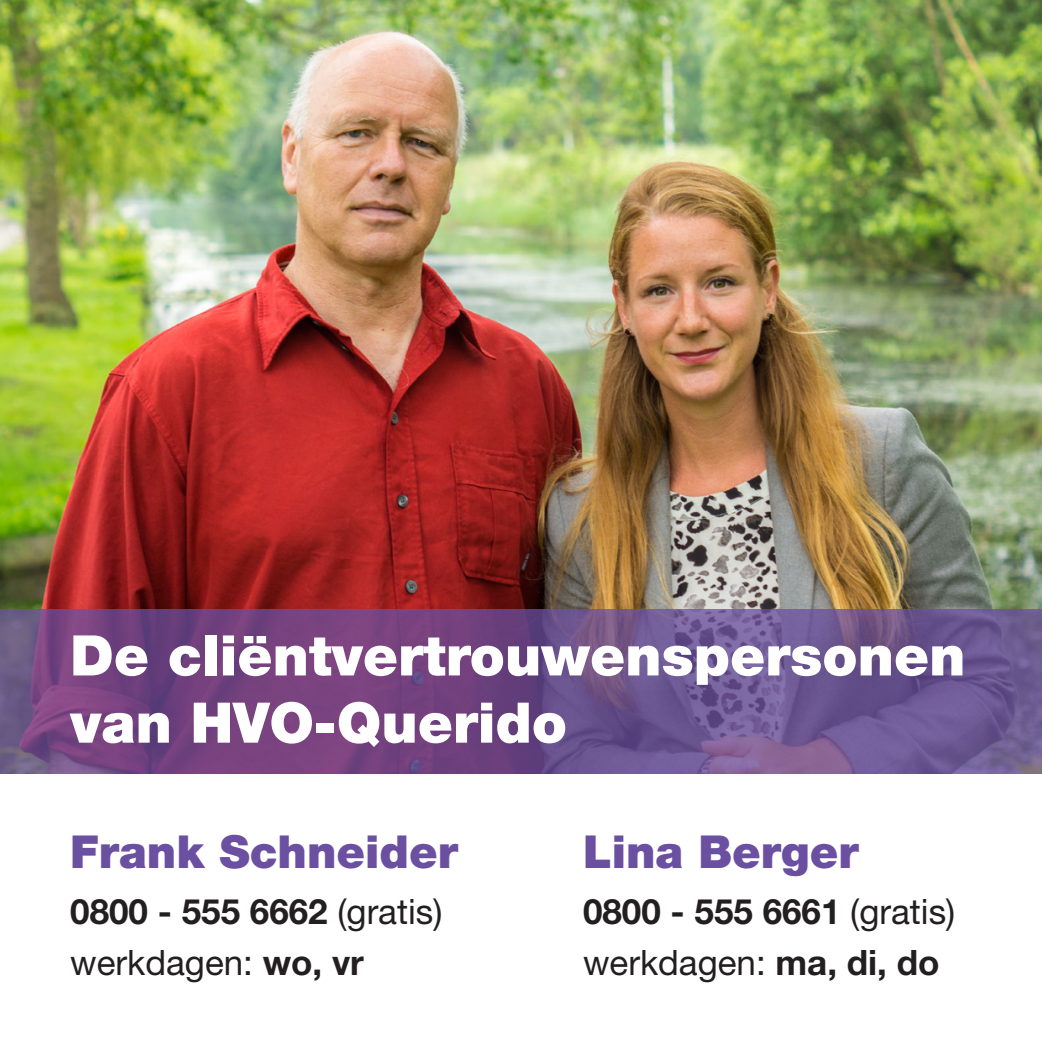
<style>
.page{position:relative;width:1042px;height:1042px;background:#fff}
.page>*{position:absolute;margin:0;border:0;box-sizing:border-box;transform-origin:0 0}
.t1{font:900 56px/67.2px "Helvetica Neue";color:#fff}
.t2{font:900 45.5px "Helvetica Neue";color:#6b4fa0}
.t3{font:700 35px "Helvetica Neue";color:#231f20}
.t4{font:35px "Helvetica Neue";color:#231f20}
.s1{font-weight:400}
.s2{font-weight:700}
</style>
<div class="page">
<img style="left:0;top:0;width:1042px;height:609px">
<svg style="left:0;top:609px;width:1042px;height:164px;background:#704d87"></svg>
<p class="t1" style="left:70px;top:621px;width:897px">De cliëntvertrouwenspersonen van HVO-Querido</p>
<p class="t2" style="left:70px;top:825px;width:389px">Frank Schneider</p>
<p class="t3" style="left:70px;top:890px;width:374px">0800 - 555 6662 <span class="s1">(gratis)</span></p>
<p class="t4" style="left:70px;top:941px;width:295px">werkdagen: <span class="s2">wo, vr</span></p>
<p class="t2" style="left:583px;top:825px;width:277px">Lina Berger</p>
<p class="t3" style="left:583px;top:890px;width:374px">0800 - 555 6661 <span class="s1">(gratis)</span></p>
<p class="t4" style="left:583px;top:941px;width:358px">werkdagen: <span class="s2">ma, di, do</span></p>
</div>
